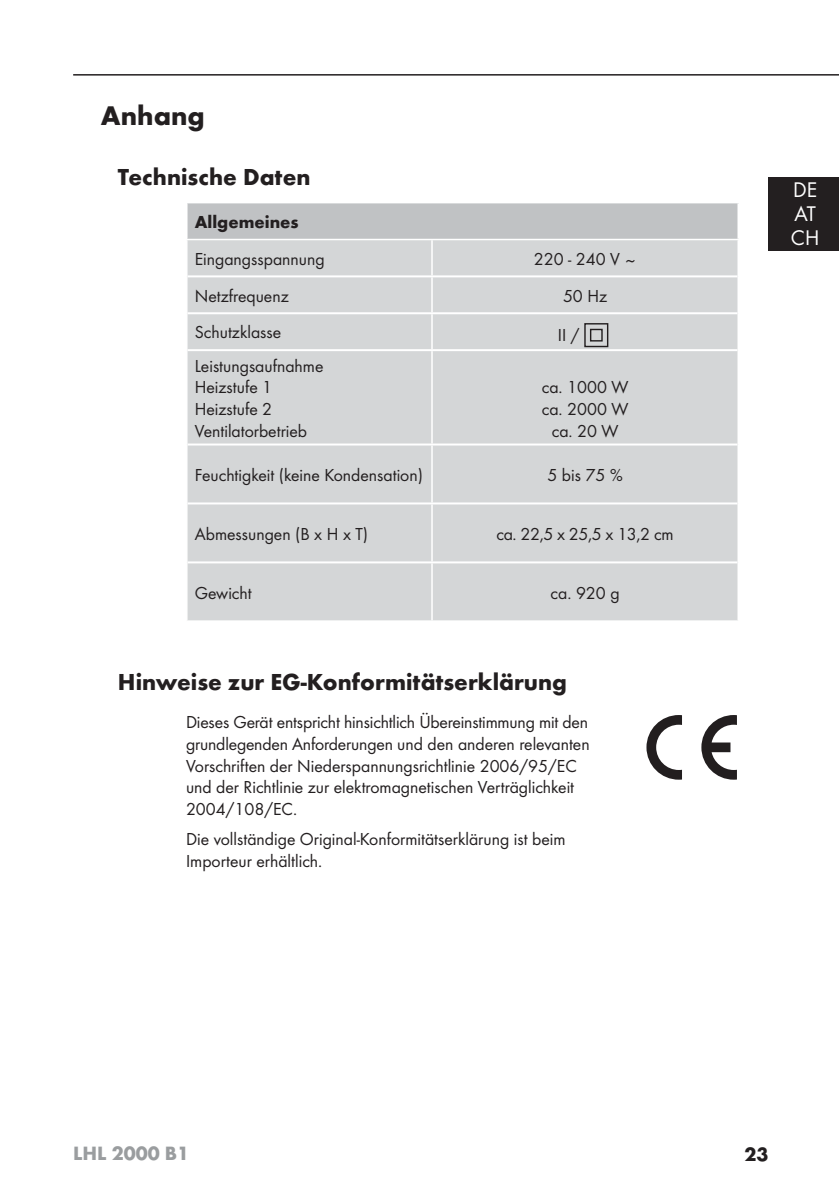
<style>
.page{position:relative;width:839px;height:1192px;background:#fff}
.page>*{position:absolute;margin:0;border:0;box-sizing:border-box;transform-origin:0 0}
.t1{font:700 28px "Futura";color:#231f20}
.t2{font:700 24px "Futura";color:#231f20}
.t3{font:22px/24px "Futura Boo";color:#fff}
.t4{font:700 20px "Futura";color:#9a9d9f}
.t5{font:700 20px "Futura";color:#231f20}
.t6{font:18px/21.6px "Futura Boo";color:#231f20}
.t7{font:700 18px "Futura";color:#231f20}
</style>
<div class="page">
<hr style="left:73px;top:74px;width:766px;height:2px;background:#231f20">
<div style="left:768px;top:177px;width:71px;height:74px;background:#231f20"></div>
<div style="left:187px;top:202px;width:551px;height:37px;background:#c0c2c4"></div>
<div style="left:187px;top:240px;width:550px;height:380px;background:#d4d6d7"></div>
<hr style="left:186px;top:202px;width:246px;height:1px;background:#fff">
<hr style="left:432px;top:202px;width:307px;height:1px;background:#fff">
<hr style="left:737px;top:203px;width:2px;height:36px;background:#fff">
<hr style="left:431px;top:240px;width:2px;height:35px;background:#fff">
<hr style="left:431px;top:277px;width:2px;height:35px;background:#fff">
<hr style="left:431px;top:314px;width:2px;height:35px;background:#fff">
<hr style="left:431px;top:351px;width:2px;height:92px;background:#fff">
<hr style="left:431px;top:445px;width:2px;height:57px;background:#fff">
<hr style="left:431px;top:504px;width:2px;height:57px;background:#fff">
<hr style="left:431px;top:563px;width:2px;height:57px;background:#fff">
<hr style="left:187px;top:275px;width:550px;height:2px;background:#fff">
<hr style="left:187px;top:312px;width:550px;height:2px;background:#fff">
<hr style="left:187px;top:349px;width:550px;height:2px;background:#fff">
<hr style="left:187px;top:443px;width:550px;height:2px;background:#fff">
<hr style="left:187px;top:502px;width:550px;height:2px;background:#fff">
<hr style="left:187px;top:561px;width:550px;height:2px;background:#fff">
<svg style="left:583px;top:322px;width:26px;height:26px"></svg>
<svg style="left:646px;top:715px;width:36px;height:64px"></svg>
<svg style="left:701px;top:715px;width:36px;height:64px"></svg>
<h1 class="t1" style="left:101px;top:105px;width:105px">Anhang</h1>
<h2 class="t2" style="left:118px;top:168px;width:194px">Technische Daten</h2>
<p class="t7" style="left:195px;top:215px;width:105px">Allgemeines</p>
<p class="t6" style="left:195px;top:249px;width:131px">Eingangsspannung</p>
<p class="t6" style="left:534px;top:249px;width:104px">220 - 240 V ~</p>
<p class="t6" style="left:195px;top:286px;width:95px">Netzfrequenz</p>
<p class="t6" style="left:563px;top:286px;width:46px">50 Hz</p>
<p class="t6" style="left:195px;top:322px;width:88px">Schutzklasse</p>
<p class="t6" style="left:558px;top:324px;width:23px">II /</p>
<p class="t6" style="left:195px;top:356px;width:130px">Leistungsaufnahme<br>Heizstufe 1<br>Heizstufe 2<br>Ventilatorbetrieb</p>
<p class="t6" style="left:542px;top:377px;width:88px;text-align:center">ca. 1000 W ca. 2000 W ca. 20 W</p>
<p class="t6" style="left:195px;top:465px;width:230px">Feuchtigkeit (keine Kondensation)</p>
<p class="t6" style="left:547px;top:465px;width:77px">5 bis 75 %</p>
<p class="t6" style="left:195px;top:523px;width:175px">Abmessungen (B x H x T)</p>
<p class="t6" style="left:496px;top:523px;width:179px">ca. 22,5 x 25,5 x 13,2 cm</p>
<p class="t6" style="left:195px;top:582px;width:59px">Gewicht</p>
<p class="t6" style="left:550px;top:582px;width:71px">ca. 920 g</p>
<h2 class="t2" style="left:118px;top:672px;width:450px">Hinweise zur EG-Konformitätserklärung</h2>
<p class="t6" style="left:186px;top:712px;width:405px">Dieses Gerät entspricht hinsichtlich Übereinstimmung mit den grundlegenden Anforderungen und den anderen relevanten Vorschriften der Niederspannungsrichtlinie 2006/95/EC und der Richtlinie zur elektromagnetischen Verträglichkeit 2004/108/EC.</p>
<p class="t6" style="left:186px;top:828px;width:381px">Die vollständige Original-Konformitätserklärung ist beim<br>Importeur erhältlich.</p>
<p class="t3" style="left:791px;top:178px;width:30px">DE<br>AT<br>CH</p>
<p class="t4" style="left:73px;top:1144px;width:117px">LHL 2000 B1</p>
<p class="t5" style="left:744px;top:1145px;width:25px">23</p>
</div>
